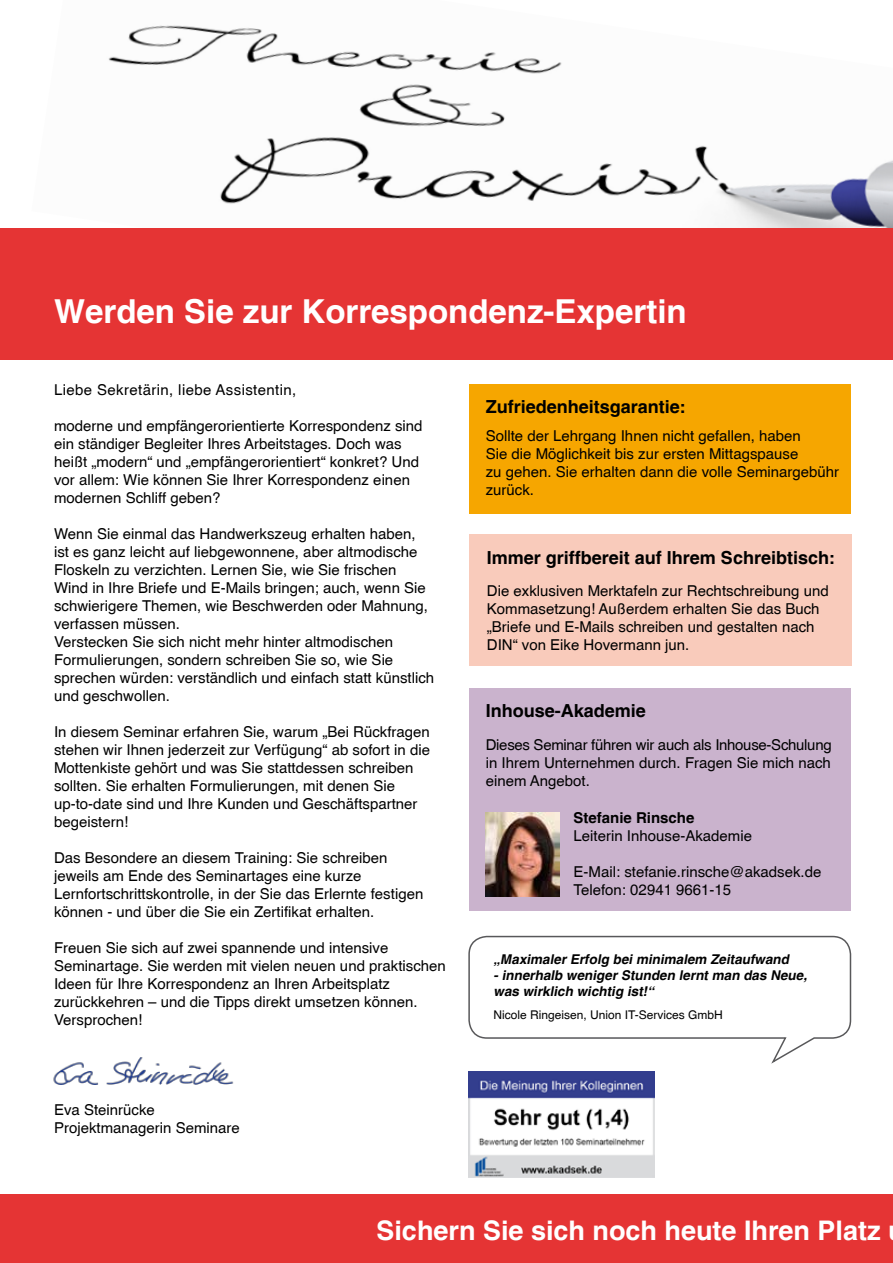
<style>
.page{position:relative;width:893px;height:1263px;background:#fff}
.page>*{position:absolute;margin:0;border:0;box-sizing:border-box;transform-origin:0 0}
.t1{font:700 33px "Helvetica";color:#fff}
.t2{font:700 27px "Helvetica";color:#fff}
.t3{font:700 18px "Helvetica";color:#000}
.t4{font:15px/18px "Helvetica";color:#000}
.t5{font:15px "Helvetica";letter-spacing:.025em;color:#000}
.t6{font:700 15px "Helvetica";color:#000}
.t7{font:italic 700 13.5px/16.2px "Helvetica";color:#000}
.t8{font:12px "Helvetica";color:#000}
</style>
<div class="page">
<img style="left:108px;top:25px;width:785px;height:203px">
<div style="left:0;top:228px;width:893px;height:131px;background:#e53434"></div>
<div style="left:0;top:1195px;width:893px;height:68px;background:#e53434"></div>
<div style="left:469px;top:534px;width:383px;height:132px;background:#f9cbbb"></div>
<div style="left:469px;top:688px;width:382px;height:223px;background:#cab3cd"></div>
<img style="left:486px;top:812px;width:73px;height:84px">
<img style="left:53px;top:1057px;width:181px;height:28px">
<svg style="left:468px;top:935px;width:384px;height:129px"></svg>
<div style="left:469px;top:384px;width:382px;height:130px;background:#f6a600"></div>
<img style="left:468px;top:1072px;width:187px;height:106px">
<h1 class="t1" style="left:54px;top:291px;width:634px">Werden Sie zur Korrespondenz-Expertin</h1>
<p class="t5" style="left:54px;top:380px;width:244px">Liebe Sekretärin, liebe Assistentin,</p>
<p class="t4" style="left:54px;top:416px;width:370px">moderne und empfängerorientierte Korrespondenz sind ein ständiger Begleiter Ihres Arbeitstages. Doch was heißt „modern“ und „empfängerorientiert“ konkret? Und vor allem: Wie können Sie Ihrer Korrespondenz einen modernen Schliff geben?</p>
<p class="t4" style="left:54px;top:524px;width:382px">Wenn Sie einmal das Handwerkszeug erhalten haben, ist es ganz leicht auf liebgewonnene, aber altmodische Floskeln zu verzichten. Lernen Sie, wie Sie frischen Wind in Ihre Briefe und E-Mails bringen; auch, wenn Sie schwierigere Themen, wie Beschwerden oder Mahnung, verfassen müssen.<br>Verstecken Sie sich nicht mehr hinter altmodischen Formulierungen, sondern schreiben Sie so, wie Sie sprechen würden: verständlich und einfach statt künstlich und geschwollen.</p>
<p class="t4" style="left:54px;top:722px;width:378px">In diesem Seminar erfahren Sie, warum „Bei Rückfragen stehen wir Ihnen jederzeit zur Verfügung“ ab sofort in die Mottenkiste gehört und was Sie stattdessen schreiben sollten. Sie erhalten Formulierungen, mit denen Sie up-to-date sind und Ihre Kunden und Geschäftspartner begeistern!</p>
<p class="t4" style="left:54px;top:848px;width:371px">Das Besondere an diesem Training: Sie schreiben jeweils am Ende des Seminartages eine kurze Lernfortschrittskontrolle, in der Sie das Erlernte festigen können - und über die Sie ein Zertifikat erhalten.</p>
<p class="t4" style="left:54px;top:938px;width:393px">Freuen Sie sich auf zwei spannende und intensive Seminartage. Sie werden mit vielen neuen und praktischen Ideen für Ihre Korrespondenz an Ihren Arbeitsplatz zurückkehren – und die Tipps direkt umsetzen können.<br>Versprochen!</p>
<p class="t4" style="left:54px;top:1100px;width:187px">Eva Steinrücke<br>Projektmanagerin Seminare</p>
<p class="t3" style="left:486px;top:395px;width:202px">Zufriedenheitsgarantie:</p>
<p class="t4" style="left:486px;top:426px;width:355px">Sollte der Lehrgang Ihnen nicht gefallen, haben<br>Sie die Möglichkeit bis zur ersten Mittagspause<br>zu gehen. Sie erhalten dann die volle Seminargebühr zurück.</p>
<p class="t3" style="left:487px;top:546px;width:350px">Immer griffbereit auf Ihrem Schreibtisch:</p>
<p class="t4" style="left:487px;top:581px;width:343px">Die exklusiven Merktafeln zur Rechtschreibung und Kommasetzung! Außerdem erhalten Sie das Buch „Briefe und E-Mails schreiben und gestalten nach DIN“ von Eike Hovermann jun.</p>
<p class="t3" style="left:486px;top:700px;width:162px">Inhouse-Akademie</p>
<p class="t4" style="left:486px;top:735px;width:347px;text-align:justify">Dieses Seminar führen wir auch als Inhouse-Schulung in Ihrem Unternehmen durch. Fragen Sie mich nach einem Angebot.</p>
<p class="t6" style="left:574px;top:809px;width:122px">Stefanie Rinsche</p>
<p class="t4" style="left:574px;top:827px;width:180px">Leiterin Inhouse-Akademie</p>
<p class="t4" style="left:574px;top:863px;width:249px">E-Mail: stefanie.rinsche@akadsek.de<br>Telefon: 02941 9661-15</p>
<p class="t7" style="left:493px;top:951px;width:300px">„Maximaler Erfolg bei minimalem Zeitaufwand</p>
<p class="t7" style="left:493px;top:967px;width:318px">- innerhalb weniger Stunden lernt man das Neue, was wirklich wichtig ist!“</p>
<p class="t8" style="left:493px;top:1007px;width:231px">Nicole Ringeisen, Union IT-Services GmbH</p>
<h2 class="t2" style="left:376px;top:1214px;width:506px">Sichern Sie sich noch heute Ihren Platz</h2>
</div>
